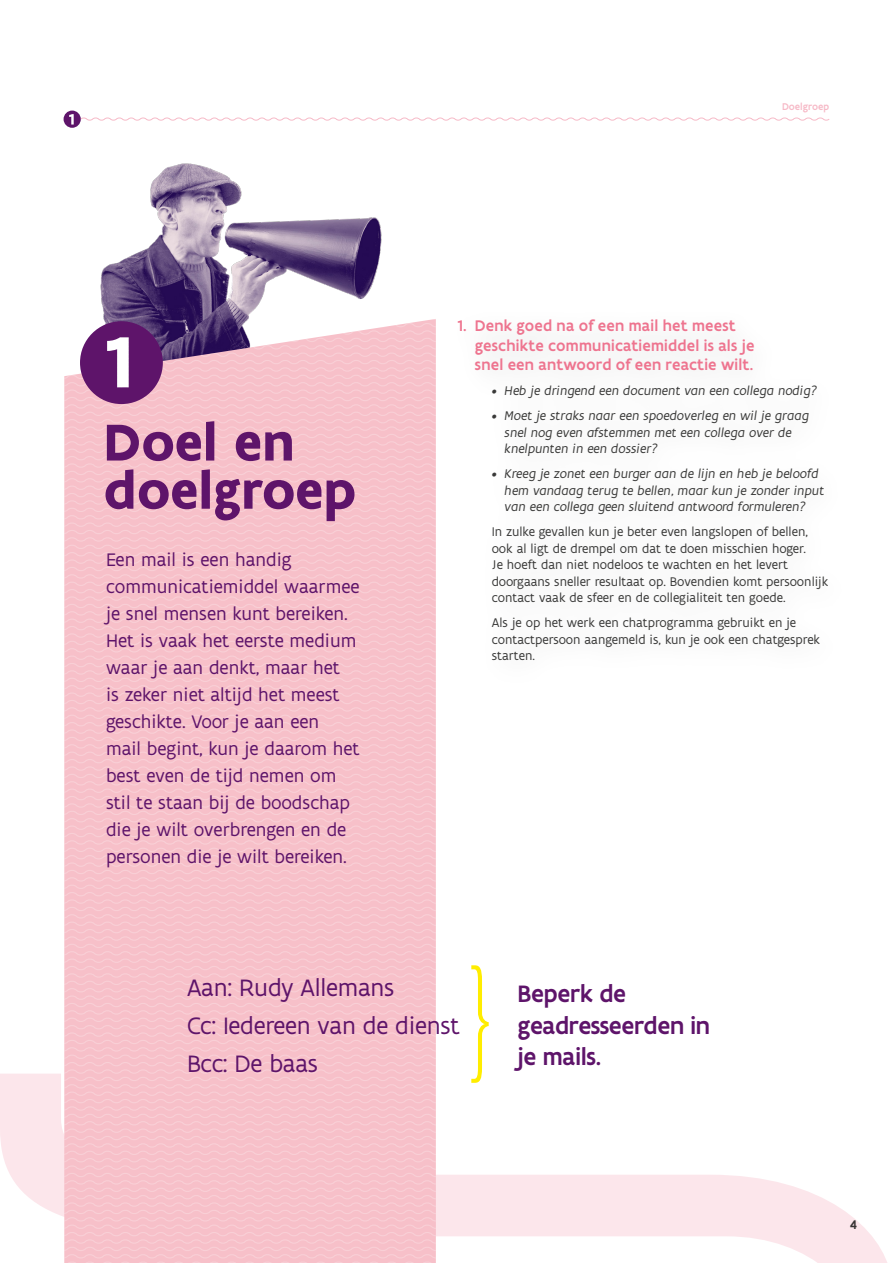
<style>
.page{position:relative;width:893px;height:1263px;background:#fff}
.page>*{position:absolute;margin:0;border:0;box-sizing:border-box;transform-origin:0 0}
.t1{font:700 55.5px/48.2px "Flanders Art Sans";color:#5e146a}
.t2{font:25.5px/38px "Flanders Art Sans";letter-spacing:-.01em;color:#5e146a}
.t3{font:500 25.5px/31.5px "Flanders Art Sans";letter-spacing:-.01em;color:#5e146a}
.t4{font:19.5px/27px "Flanders Art Sans";color:#5e146a}
.t5{font:500 16.5px/19.5px "Flanders Art Sans";letter-spacing:.01em;color:#ee748f}
.t6{font:13.5px/16.5px "Flanders Art Sans";color:#3a3a39}
.t7{font:italic 13.5px/16.5px "Flanders Art Sans";color:#3a3a39}
.t8{font:500 13.5px "Flanders Art Sans";color:#3a3a39}
.t9{font:500 10.5px "Flanders Art Sans";color:#ee748f}
</style>
<div class="page">
<img style="left:100px;top:163px;width:282px;height:156px">
<svg style="left:0;top:1074px;width:887px;height:189px"></svg>
<svg style="left:80px;top:116px;width:750px;height:5px"></svg>
<div style="left:442px;top:305px;width:412px;height:385px;background:#fbfbfb"></div>
<svg style="left:64px;top:319px;width:372px;height:944px;background:#f3bfc9"></svg>
<div style="left:64px;top:111px;width:17px;height:17px;background:#5e146a;border-radius:50%"></div>
<svg style="left:69px;top:114px;width:5px;height:11px"></svg>
<svg style="left:471px;top:965px;width:18px;height:118px"></svg>
<p class="t9" style="left:782px;top:100px;width:49px">Doelgroep</p>
<h1 class="t1" style="left:104px;top:419px;width:254px">Doel en doelgroep</h1>
<p class="t4" style="left:106px;top:546px;width:255px">Een mail is een handig communicatiemiddel waarmee je snel mensen kunt bereiken.<br>Het is vaak het eerste medium waar je aan denkt, maar het<br>is zeker niet altijd het meest geschikte. Voor je aan een<br>mail begint, kun je daarom het best even de tijd nemen om stil te staan bij de boodschap die je wilt overbrengen en de personen die je wilt bereiken.</p>
<p class="t5" style="left:475px;top:316px;width:281px;text-indent:-17px">1. Denk goed na of een mail het meest geschikte communicatiemiddel is als je snel een antwoord of een reactie wilt.</p>
<p class="t7" style="left:492px;top:383px;width:327px">• Heb je dringend een document van een collega nodig?</p>
<p class="t7" style="left:505px;top:408px;width:306px;text-indent:-13px">• Moet je straks naar een spoedoverleg en wil je graag snel nog even afstemmen met een collega over de knelpunten in een dossier?</p>
<p class="t7" style="left:505px;top:466px;width:321px;text-indent:-13px">• Kreeg je zonet een burger aan de lijn en heb je beloofd hem vandaag terug te bellen, maar kun je zonder input van een collega geen sluitend antwoord formuleren?</p>
<p class="t6" style="left:492px;top:524px;width:338px">In zulke gevallen kun je beter even langslopen of bellen, ook al ligt de drempel om dat te doen misschien hoger.<br>Je hoeft dan niet nodeloos te wachten en het levert doorgaans sneller resultaat op. Bovendien komt persoonlijk contact vaak de sfeer en de collegialiteit ten goede.</p>
<p class="t6" style="left:492px;top:615px;width:330px">Als je op het werk een chatprogramma gebruikt en je contactpersoon aangemeld is, kun je ook een chatgesprek starten.</p>
<h2 class="t2" style="left:187px;top:969px;width:274px">Aan: Rudy Allemans<br>Cc: Iedereen van de dienst<br>Bcc: De baas</h2>
<h2 class="t3" style="left:517px;top:978px;width:194px">Beperk de geadresseerden in je mails.</h2>
<p class="t8" style="left:850px;top:1216px;width:8px">4</p>
</div>
